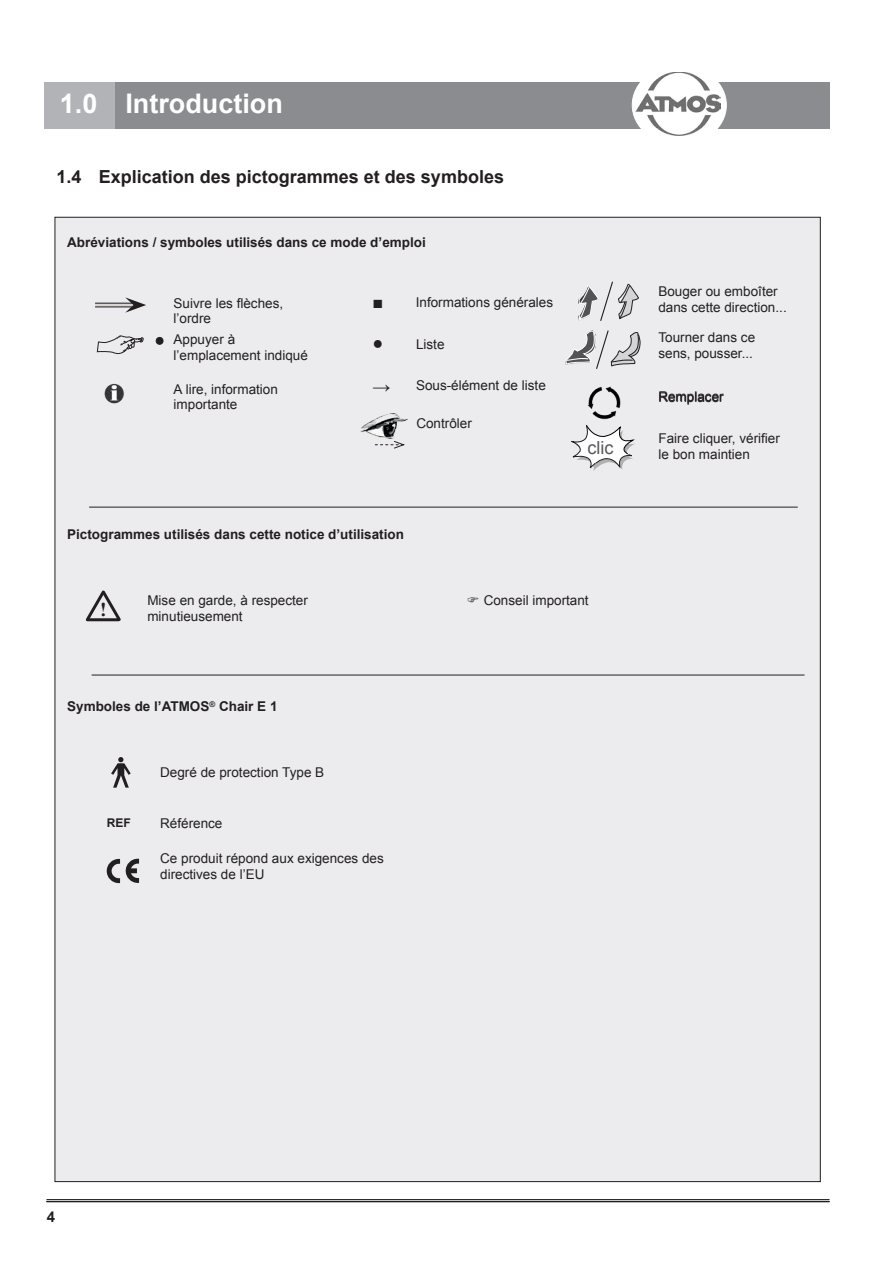
<style>
.page{position:relative;width:893px;height:1263px;background:#fff}
.page>*{position:absolute;margin:0;border:0;box-sizing:border-box;transform-origin:0 0}
.t1{font:700 27px "Arial";color:#fff}
.t2{font:700 19.5px "Times New Roman";color:#231f20}
.t3{font:700 18px "Arial";color:#231f20}
.t4{font:18px "Arial";color:#57585a}
.t5{font:18px "Times New Roman";color:#231f20}
.t6{font:700 15px "Arial";color:#231f20}
.t7{font:13.5px/15.8px "Arial";color:#231f20}
.t8{font:700 13.5px "Arial";color:#231f20}
.t9{font:700 12px "Arial";color:#231f20}
</style>
<div class="page">
<hr style="left:47px;top:1199px;width:782px;height:1px;background:#231f20">
<hr style="left:47px;top:1201px;width:782px;height:1px;background:#231f20">
<div style="left:115px;top:82px;width:714px;height:47px;background:#8a8c8f"></div>
<div style="left:45px;top:82px;width:70px;height:47px;background:#b2b3b7"></div>
<div style="left:632px;top:65px;width:94px;height:80px;background:#fff;border-radius:50%"></div>
<img style="left:635px;top:72px;width:85px;height:64px">
<div style="left:55px;top:217px;width:765px;height:964px;background:#ececee"></div>
<svg style="left:85px;top:590px;width:36px;height:32px"></svg>
<hr style="left:89px;top:507px;width:709px;height:1px;background:#231f20">
<hr style="left:92px;top:675px;width:712px;height:1px;background:#231f20">
<svg style="left:95px;top:304px;width:30px;height:3px"></svg>
<hr style="left:95px;top:303px;width:39px;height:1px;background:#231f20">
<hr style="left:95px;top:307px;width:39px;height:1px;background:#231f20">
<svg style="left:125px;top:297px;width:21px;height:16px"></svg>
<svg style="left:97px;top:335px;width:46px;height:19px"></svg>
<svg style="left:155px;top:337px;width:9px;height:8px"></svg>
<img style="left:104px;top:384px;width:20px;height:20px">
<img style="left:587px;top:387px;width:34px;height:33px">
<svg style="left:578px;top:281px;width:61px;height:40px"></svg>
<svg style="left:565px;top:330px;width:75px;height:39px"></svg>
<svg style="left:571px;top:424px;width:64px;height:46px"></svg>
<img style="left:360px;top:413px;width:47px;height:34px">
<svg style="left:107px;top:859px;width:32px;height:24px"></svg>
<div style="left:128px;top:868px;width:9px;height:5px;background:#231f20"></div>
<svg style="left:111px;top:757px;width:20px;height:30px"></svg>
<h1 class="t1" style="left:60px;top:86px;width:225px">1.0 Introduction</h1>
<h3 class="t3" style="left:56px;top:165px;width:449px">1.4 Explication des pictogrammes et des symboles</h3>
<p class="t8" style="left:67px;top:233px;width:360px">Abréviations / symboles utilisés dans ce mode d’emploi</p>
<p class="t7" style="left:174px;top:295px;width:111px">Suivre les flèches,</p>
<p class="t7" style="left:416px;top:295px;width:139px">Informations générales</p>
<p class="t7" style="left:174px;top:311px;width:39px">l’ordre</p>
<h3 class="t5" style="left:373px;top:290px;width:12px">■</h3>
<h3 class="t5" style="left:373px;top:331px;width:12px">●</h3>
<h3 class="t5" style="left:373px;top:374px;width:19px">→</h3>
<p class="t7" style="left:174px;top:331px;width:136px">Appuyer à l’emplacement indiqué</p>
<p class="t7" style="left:416px;top:336px;width:30px">Liste</p>
<p class="t7" style="left:416px;top:377px;width:131px">Sous-élément de liste</p>
<p class="t7" style="left:174px;top:381px;width:106px">A lire, information importante</p>
<p class="t7" style="left:416px;top:415px;width:57px">Contrôler</p>
<h3 class="t4" style="left:588px;top:436px;width:27px">clic</h3>
<p class="t8" style="left:67px;top:525px;width:338px">Pictogrammes utilisés dans cette notice d’utilisation</p>
<h2 class="t2" style="left:100px;top:596px;width:8px">!</h2>
<p class="t7" style="left:147px;top:593px;width:162px">Mise en garde, à respecter minutieusement</p>
<p class="t7" style="left:484px;top:593px;width:107px">Conseil important</p>
<p class="t8" style="left:67px;top:697px;width:212px">Symboles de l’ATMOS<sup>®</sup> Chair E 1</p>
<p class="t9" style="left:107px;top:815px;width:25px">REF</p>
<p class="t7" style="left:160px;top:764px;width:166px">Degré de protection Type B</p>
<p class="t7" style="left:160px;top:815px;width:64px">Référence</p>
<p class="t7" style="left:160px;top:851px;width:225px">Ce produit répond aux exigences des directives de l’EU</p>
<p class="t7" style="left:658px;top:283px;width:130px">Bouger ou emboîter dans cette direction...</p>
<p class="t7" style="left:658px;top:329px;width:98px">Tourner dans ce sens, pousser...</p>
<p class="t7" style="left:658px;top:389px;width:67px">Remplacer</p>
<p class="t7" style="left:658px;top:430px;width:123px">Faire cliquer, vérifier le bon maintien</p>
<p class="t6" style="left:47px;top:1207px;width:10px">4</p>
</div>
